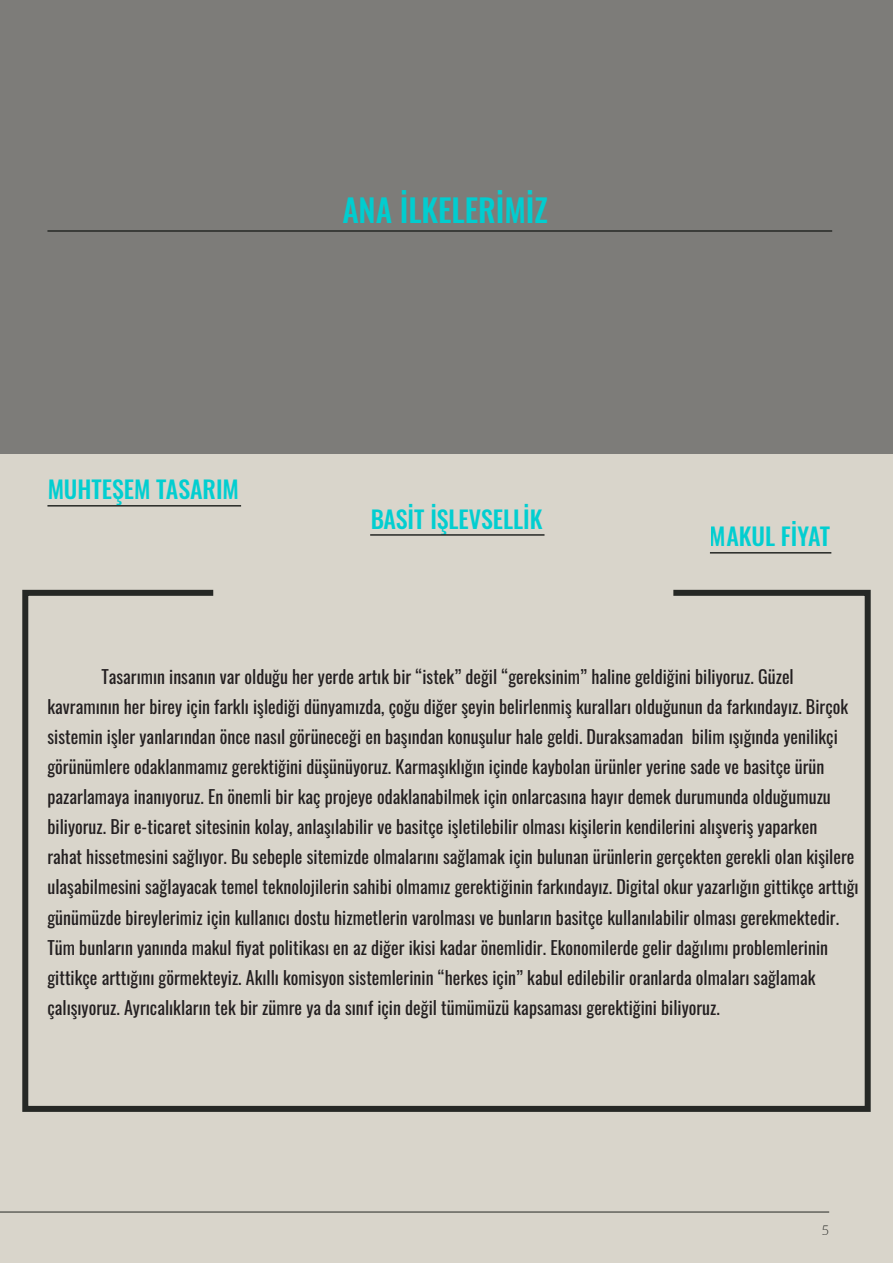
<style>
.page{position:relative;width:893px;height:1263px;background:#d9d5cb}
.page>*{position:absolute;margin:0;border:0;box-sizing:border-box;transform-origin:0 0}
.t1{font:500 31.5px "Oswald";color:#00ced1}
.t2{font:500 24px "Oswald";color:#00ced1}
.t3{font:18px/30px "Oswald";color:#231f20}
.t4{font:300 13.5px "Lato";color:#262825}
</style>
<div class="page">
<div style="left:0;top:0;width:893px;height:454px;background:#7d7c79"></div>
<hr style="left:47px;top:230px;width:785px;height:2px;background:#262825">
<svg style="left:22px;top:589px;width:849px;height:523px"></svg>
<hr style="left:47px;top:505px;width:194px;height:1px;background:#262825">
<hr style="left:710px;top:552px;width:121px;height:2px;background:#262825">
<hr style="left:370px;top:534px;width:174px;height:2px;background:#262825">
<hr style="left:0;top:1212px;width:829px;height:1px;background:#262825">
<h2 class="t2" style="left:47px;top:468px;width:193px">MUHTEŞEM TASARIM</h2>
<h1 class="t1" style="left:342px;top:182px;width:207px">ANA İLKELERİMİZ</h1>
<h2 class="t2" style="left:370px;top:497px;width:174px">BASİT İŞLEVSELLİK</h2>
<h2 class="t2" style="left:710px;top:515px;width:122px">MAKUL FİYAT</h2>
<p class="t3" style="left:47px;top:660px;width:813px;text-indent:54px">Tasarımın insanın var olduğu her yerde artık bir “istek” değil “gereksinim” haline geldiğini biliyoruz. Güzel kavramının her birey için farklı işlediği dünyamızda, çoğu diğer şeyin belirlenmiş kuralları olduğunun da farkındayız. Birçok sistemin işler yanlarından önce nasıl görüneceği en başından konuşulur hale geldi. Duraksamadan bilim ışığında yenilikçi görünümlere odaklanmamız gerektiğini düşünüyoruz. Karmaşıklığın içinde kaybolan ürünler yerine sade ve basitçe ürün pazarlamaya inanıyoruz. En önemli bir kaç projeye odaklanabilmek için onlarcasına hayır demek durumunda olduğumuzu biliyoruz. Bir e-ticaret sitesinin kolay, anlaşılabilir ve basitçe işletilebilir olması kişilerin kendilerini alışveriş yaparken<br>rahat hissetmesini sağlıyor. Bu sebeple sitemizde olmalarını sağlamak için bulunan ürünlerin gerçekten gerekli olan kişilere ulaşabilmesini sağlayacak temel teknolojilerin sahibi olmamız gerektiğinin farkındayız. Digital okur yazarlığın gittikçe arttığı günümüzde bireylerimiz için kullanıcı dostu hizmetlerin varolması ve bunların basitçe kullanılabilir olması gerekmektedir.<br>Tüm bunların yanında makul fiyat politikası en az diğer ikisi kadar önemlidir. Ekonomilerde gelir dağılımı problemlerinin gittikçe arttığını görmekteyiz. Akıllı komisyon sistemlerinin “herkes için” kabul edilebilir oranlarda olmaları sağlamak çalışıyoruz. Ayrıcalıkların tek bir zümre ya da sınıf için değil tümümüzü kapsaması gerektiğini biliyoruz.</p>
<p class="t4" style="left:821px;top:1220px;width:9px">5</p>
</div>
